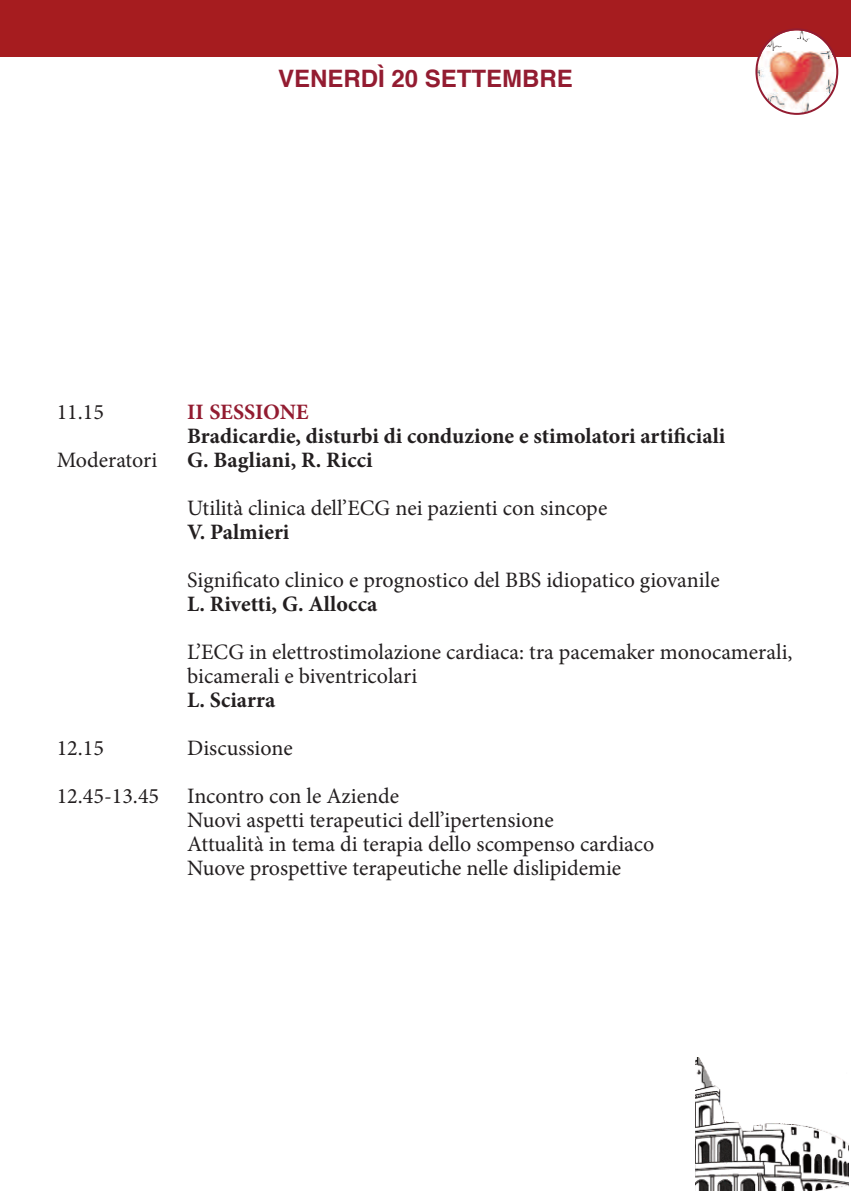
<style>
.page{position:relative;width:851px;height:1191px;background:#fff}
.page>*{position:absolute;margin:0;border:0;box-sizing:border-box;transform-origin:0 0}
.t1{font:700 24px "Helvetica";color:#931c31}
.t2{font:22px/24px "Minion Pro";color:#231f20}
.t3{font:700 22px "Minion Pro";color:#231f20}
.t4{font:700 22px "Minion Pro";letter-spacing:-.005em;color:#931c31}
</style>
<div class="page">
<img style="left:695px;top:1057px;width:153px;height:134px">
<div style="left:0;top:0;width:850px;height:57px;background:#a61c1f"></div>
<img style="left:755px;top:28px;width:83px;height:87px">
<p class="t1" style="left:278px;top:68px;width:296px">VENERDÌ 20 SETTEMBRE</p>
<p class="t2" style="left:57px;top:402px;width:49px">11.15</p>
<p class="t4" style="left:187px;top:403px;width:123px">II SESSIONE</p>
<p class="t3" style="left:187px;top:427px;width:539px">Bradicardie, disturbi di conduzione e stimolatori artificiali</p>
<p class="t2" style="left:57px;top:450px;width:102px">Moderatori</p>
<p class="t3" style="left:187px;top:451px;width:187px">G. Bagliani, R. Ricci</p>
<p class="t2" style="left:187px;top:498px;width:421px">Utilità clinica dell’ECG nei pazienti con sincope</p>
<p class="t3" style="left:187px;top:523px;width:104px">V. Palmieri</p>
<p class="t2" style="left:187px;top:570px;width:534px">Significato clinico e prognostico del BBS idiopatico giovanile</p>
<p class="t3" style="left:187px;top:595px;width:192px">L. Rivetti, G. Allocca</p>
<p class="t2" style="left:187px;top:642px;width:606px">L’ECG in elettrostimolazione cardiaca: tra pacemaker monocamerali, bicamerali e biventricolari</p>
<p class="t3" style="left:187px;top:691px;width:90px">L. Sciarra</p>
<p class="t2" style="left:57px;top:738px;width:49px">12.15</p>
<p class="t2" style="left:187px;top:738px;width:107px">Discussione</p>
<p class="t2" style="left:57px;top:786px;width:104px">12.45-13.45</p>
<p class="t2" style="left:187px;top:786px;width:468px">Incontro con le Aziende<br>Nuovi aspetti terapeutici dell’ipertensione<br>Attualità in tema di terapia dello scompenso cardiaco Nuove prospettive terapeutiche nelle dislipidemie</p>
</div>
